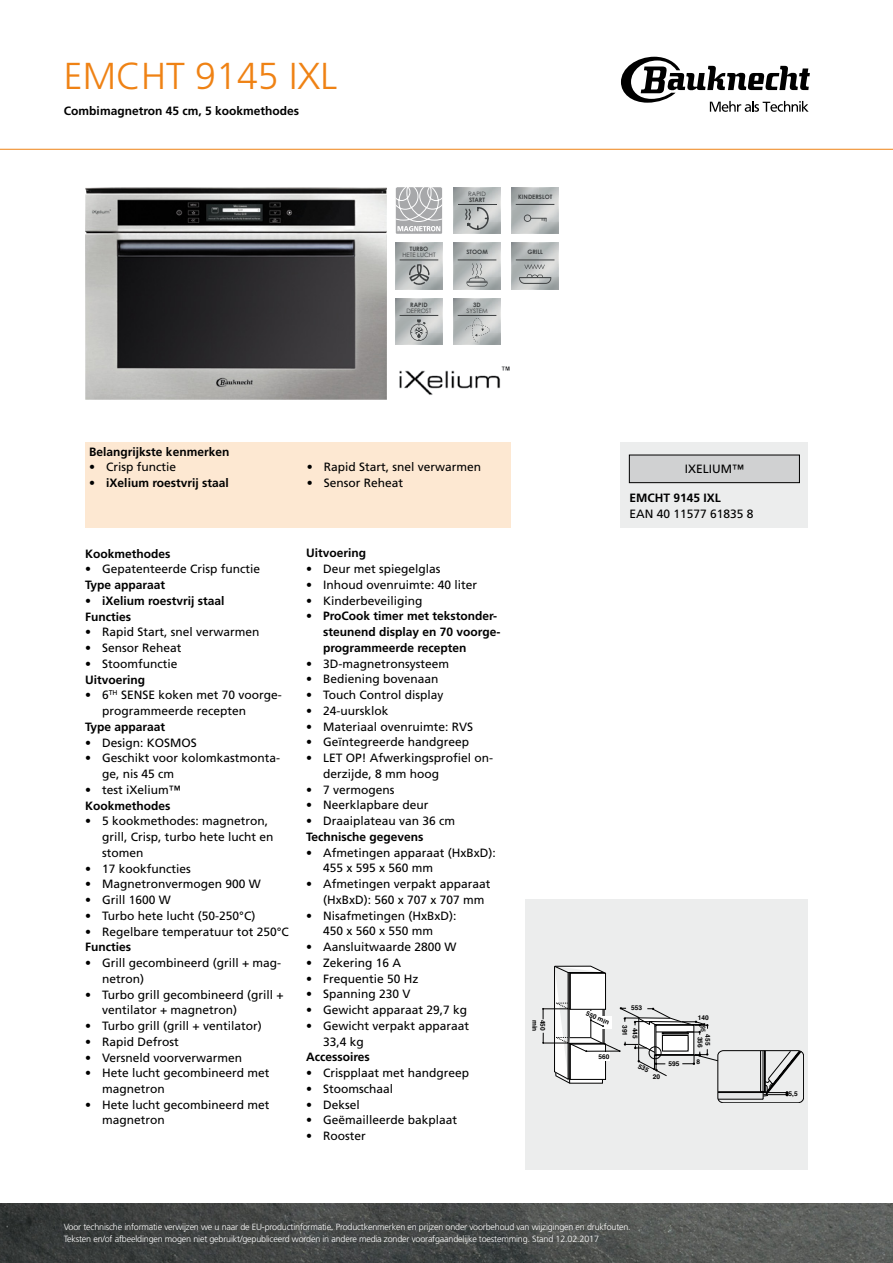
<style>
.page{position:relative;width:893px;height:1263px;background:#fff}
.page>*{position:absolute;margin:0;border:0;box-sizing:border-box;transform-origin:0 0}
.t1{font:300 37.5px "Frutiger LT Std";color:#ef8214}
.t2{font:12px/15.8px "Frutiger LT Std";color:#000}
.t3{font:700 12px/15.8px "Frutiger LT Std";color:#000}
.t4{font:300 9px/12px "Frutiger LT Std";letter-spacing:-.02em;color:#fff}
.t5{font:700 6.6px "Helvetica";color:#000}
.t6{font:700 6.6px "Helvetica";color:#000;scale:.75 1}
.t7{font:700 6px "Century Gothic";color:#3e4142}
.t8{font:6px "Century Gothic";color:#3e4142}
.s1{font-weight:400}
</style>
<div class="page">
<img style="left:0;top:1203px;width:893px;height:60px">
<svg style="left:621px;top:57px;width:189px;height:55px"></svg>
<hr style="left:0;top:149px;width:893px;height:1px;background:#ef8214">
<img style="left:85px;top:187px;width:302px;height:213px">
<svg style="left:396px;top:187px;width:46px;height:47px;background:#babbbc"></svg>
<img style="left:396px;top:243px;width:46px;height:46px">
<hr style="left:400px;top:260px;width:38px;height:1px;background:#3e4142">
<svg style="left:409px;top:264px;width:21px;height:21px"></svg>
<svg style="left:410px;top:319px;width:18px;height:22px"></svg>
<hr style="left:400px;top:315px;width:38px;height:1px;background:#3e4142">
<img style="left:454px;top:187px;width:46px;height:47px">
<hr style="left:458px;top:204px;width:38px;height:1px;background:#3e4142">
<svg style="left:465px;top:207px;width:24px;height:23px"></svg>
<img style="left:454px;top:243px;width:46px;height:46px">
<svg style="left:466px;top:263px;width:22px;height:23px"></svg>
<hr style="left:458px;top:260px;width:38px;height:1px;background:#3e4142">
<svg style="left:465px;top:318px;width:25px;height:25px"></svg>
<hr style="left:458px;top:315px;width:38px;height:1px;background:#3e4142">
<img style="left:512px;top:187px;width:47px;height:47px">
<svg style="left:524px;top:214px;width:23px;height:8px"></svg>
<hr style="left:516px;top:204px;width:38px;height:1px;background:#3e4142">
<img style="left:512px;top:243px;width:47px;height:46px">
<svg style="left:519px;top:265px;width:32px;height:19px"></svg>
<hr style="left:516px;top:260px;width:38px;height:1px;background:#3e4142">
<img style="left:399px;top:366px;width:111px;height:29px">
<div style="left:85px;top:442px;width:425px;height:85px;background:#fde8d2"></div>
<div style="left:525px;top:899px;width:283px;height:270px;background:#eceded"></div>
<div style="left:718px;top:1050px;width:86px;height:53px;border:1px solid #000;border-radius:5px"></div>
<div style="left:621px;top:442px;width:187px;height:85px;background:#eceded"></div>
<div style="left:629px;top:455px;width:170px;height:28px;background:#d0d1d2"></div>
<div style="left:629px;top:455px;width:171px;height:28px;border:1px solid #000"></div>
<svg style="left:542px;top:966px;width:260px;height:133px"></svg>
<h1 class="t1" style="left:64px;top:55px;width:275px">EMCHT 9145 IXL</h1>
<p class="t3" style="left:64px;top:103px;width:237px">Combimagnetron 45 cm, 5 kookmethodes</p>
<p class="t7" style="left:410px;top:245px;width:20px">TURBO</p>
<p class="t8" style="left:402px;top:251px;width:35px">HETE LUCHT</p>
<p class="t7" style="left:410px;top:301px;width:19px">RAPID</p>
<p class="t8" style="left:406px;top:306px;width:27px">DEFROST</p>
<p class="t8" style="left:468px;top:190px;width:19px">RAPID</p>
<p class="t7" style="left:469px;top:196px;width:17px">START</p>
<p class="t7" style="left:466px;top:249px;width:23px">STOOM</p>
<p class="t7" style="left:473px;top:301px;width:9px">3D</p>
<p class="t8" style="left:467px;top:306px;width:22px">SYSTEM</p>
<p class="t7" style="left:518px;top:193px;width:36px">KINDERSLOT</p>
<p class="t7" style="left:527px;top:249px;width:17px">GRILL</p>
<p class="t3" style="left:89px;top:443px;width:142px">Belangrijkste kenmerken</p>
<p class="t2" style="left:89px;top:459px;width:89px">• Crisp functie</p>
<p class="t3" style="left:89px;top:475px;width:141px"><span class="s1">•</span> iXelium roestvrij staal</p>
<p class="t2" style="left:307px;top:459px;width:176px">• Rapid Start, snel verwarmen</p>
<p class="t2" style="left:307px;top:475px;width:98px">• Sensor Reheat</p>
<p class="t3" style="left:85px;top:546px;width:87px">Kookmethodes</p>
<p class="t2" style="left:85px;top:561px;width:177px">• Gepatenteerde Crisp functie</p>
<p class="t3" style="left:85px;top:577px;width:82px">Type apparaat</p>
<p class="t3" style="left:85px;top:593px;width:141px"><span class="s1">•</span> iXelium roestvrij staal<br>Functies</p>
<p class="t2" style="left:85px;top:624px;width:176px">• Rapid Start, snel verwarmen</p>
<p class="t2" style="left:85px;top:640px;width:98px">• Sensor Reheat</p>
<p class="t2" style="left:85px;top:656px;width:94px">• Stoomfunctie</p>
<p class="t3" style="left:85px;top:671px;width:62px">Uitvoering</p>
<p class="t2" style="left:102px;top:687px;width:181px;text-indent:-17px">• 6<sup>TH</sup> SENSE koken met 70 voorge&shy;programmeerde recepten</p>
<p class="t3" style="left:85px;top:719px;width:82px">Type apparaat</p>
<p class="t2" style="left:85px;top:735px;width:113px">• Design: KOSMOS</p>
<p class="t2" style="left:102px;top:750px;width:180px;text-indent:-17px">• Geschikt voor kolomkastmonta&shy;ge, nis 45 cm</p>
<p class="t2" style="left:85px;top:782px;width:97px">• test iXelium™</p>
<p class="t3" style="left:85px;top:797px;width:87px">Kookmethodes</p>
<p class="t2" style="left:102px;top:813px;width:173px;text-indent:-17px">• 5 kookmethodes: magnetron, grill, Crisp, turbo hete lucht en stomen</p>
<p class="t2" style="left:85px;top:860px;width:107px">• 17 kookfuncties</p>
<p class="t2" style="left:85px;top:876px;width:177px">• Magnetronvermogen 900 W</p>
<p class="t2" style="left:85px;top:892px;width:87px">• Grill 1600 W</p>
<p class="t2" style="left:85px;top:908px;width:172px">• Turbo hete lucht (50-250°C)</p>
<p class="t2" style="left:85px;top:923px;width:205px">• Regelbare temperatuur tot 250°C</p>
<p class="t3" style="left:85px;top:939px;width:47px">Functies</p>
<p class="t2" style="left:102px;top:955px;width:181px;text-indent:-17px">• Grill gecombineerd (grill + mag&shy;netron)</p>
<p class="t2" style="left:102px;top:986px;width:183px;text-indent:-17px">• Turbo grill gecombineerd (grill + ventilator + magnetron)</p>
<p class="t2" style="left:85px;top:1018px;width:178px">• Turbo grill (grill + ventilator)</p>
<p class="t2" style="left:85px;top:1034px;width:95px">• Rapid Defrost</p>
<p class="t2" style="left:85px;top:1049px;width:159px">• Versneld voorverwarmen</p>
<p class="t2" style="left:102px;top:1065px;width:169px;text-indent:-17px">• Hete lucht gecombineerd met magnetron</p>
<p class="t2" style="left:102px;top:1097px;width:169px;text-indent:-17px">• Hete lucht gecombineerd met magnetron</p>
<p class="t3" style="left:306px;top:545px;width:62px">Uitvoering</p>
<p class="t2" style="left:306px;top:561px;width:136px">• Deur met spiegelglas</p>
<p class="t2" style="left:306px;top:577px;width:173px">• Inhoud ovenruimte: 40 liter</p>
<p class="t2" style="left:306px;top:593px;width:118px">• Kinderbeveiliging</p>
<p class="t3" style="left:323px;top:608px;width:179px;text-indent:-17px"><span class="s1">•</span> ProCook timer met tekstonder&shy;steunend display en 70 voorge&shy;programmeerde recepten</p>
<p class="t2" style="left:306px;top:656px;width:145px">• 3D-magnetronsysteem</p>
<p class="t2" style="left:306px;top:671px;width:134px">• Bediening bovenaan</p>
<p class="t2" style="left:306px;top:687px;width:139px">• Touch Control display</p>
<p class="t2" style="left:306px;top:703px;width:84px">• 24-uursklok</p>
<p class="t2" style="left:306px;top:719px;width:168px">• Materiaal ovenruimte: RVS</p>
<p class="t2" style="left:306px;top:734px;width:165px">• Geïntegreerde handgreep</p>
<p class="t2" style="left:323px;top:750px;width:172px;text-indent:-17px">• LET OP! Afwerkingsprofiel on&shy;derzijde, 8 mm hoog</p>
<p class="t2" style="left:306px;top:782px;width:90px">• 7 vermogens</p>
<p class="t2" style="left:306px;top:797px;width:124px">• Neerklapbare deur</p>
<p class="t2" style="left:306px;top:813px;width:151px">• Draaiplateau van 36 cm</p>
<p class="t3" style="left:306px;top:829px;width:119px">Technische gegevens</p>
<p class="t2" style="left:323px;top:844px;width:174px;text-indent:-17px">• Afmetingen apparaat (HxBxD):<br>455 x 595 x 560 mm</p>
<p class="t2" style="left:323px;top:876px;width:169px;text-indent:-17px">• Afmetingen verpakt apparaat (HxBxD): 560 x 707 x 707 mm</p>
<p class="t2" style="left:306px;top:907px;width:152px;text-align:center">• Nisafmetingen (HxBxD):<br>450 x 560 x 550 mm</p>
<p class="t2" style="left:306px;top:939px;width:152px">• Aansluitwaarde 2800 W</p>
<p class="t2" style="left:306px;top:955px;width:97px">• Zekering 16 A</p>
<p class="t2" style="left:306px;top:970px;width:114px">• Frequentie 50 Hz</p>
<p class="t2" style="left:306px;top:986px;width:106px">• Spanning 230 V</p>
<p class="t2" style="left:306px;top:1002px;width:163px">• Gewicht apparaat 29,7 kg</p>
<p class="t2" style="left:323px;top:1018px;width:148px;text-indent:-17px">• Gewicht verpakt apparaat<br>33,4 kg</p>
<p class="t3" style="left:306px;top:1049px;width:65px">Accessoires</p>
<p class="t2" style="left:306px;top:1065px;width:165px">• Crispplaat met handgreep</p>
<p class="t2" style="left:306px;top:1081px;width:89px">• Stoomschaal</p>
<p class="t2" style="left:306px;top:1096px;width:55px">• Deksel</p>
<p class="t2" style="left:306px;top:1112px;width:153px">• Geëmailleerde bakplaat</p>
<p class="t2" style="left:306px;top:1128px;width:61px">• Rooster</p>
<p class="t5" style="left:540px;top:1020px;width:13px;rotate:90deg">min</p>
<p class="t5" style="left:548px;top:1020px;width:13px;rotate:90deg">450</p>
<p class="t2" style="left:685px;top:461px;width:61px">IXELIUM™</p>
<p class="t3" style="left:629px;top:490px;width:93px">EMCHT 9145 IXL</p>
<p class="t2" style="left:629px;top:506px;width:126px">EAN 40 11577 61835 8</p>
<p class="t5" style="left:588px;top:1008px;width:26px;rotate:23deg">550 min</p>
<p class="t5" style="left:598px;top:1051px;width:13px">560</p>
<p class="t5" style="left:631px;top:1002px;width:13px">553</p>
<p class="t5" style="left:630px;top:1025px;width:13px;rotate:90deg">391</p>
<p class="t5" style="left:640px;top:1027px;width:13px;rotate:90deg">445</p>
<p class="t5" style="left:653px;top:1071px;width:9px">20</p>
<p class="t5" style="left:698px;top:1013px;width:13px">140</p>
<p class="t5" style="left:713px;top:1034px;width:13px;rotate:90deg">455</p>
<p class="t6" style="left:709px;top:1026px;width:9px;rotate:90deg">95</p>
<p class="t5" style="left:705px;top:1036px;width:13px;rotate:90deg">356</p>
<p class="t5" style="left:669px;top:1059px;width:13px">595</p>
<p class="t5" style="left:696px;top:1056px;width:5px">8</p>
<p class="t4" style="left:64px;top:1221px;width:568px">Voor technische informatie verwijzen we u naar de EU-productinformatie. Productkenmerken en prijzen onder voorbehoud van wijzigingen en drukfouten.<br>Teksten en/of afbeeldingen mogen niet gebruikt/gepubliceerd worden in andere media zonder voorafgaandelijke toestemming. Stand 12.02.2017</p>
<p class="t5" style="left:789px;top:1088px;width:11px">5,5</p>
</div>
